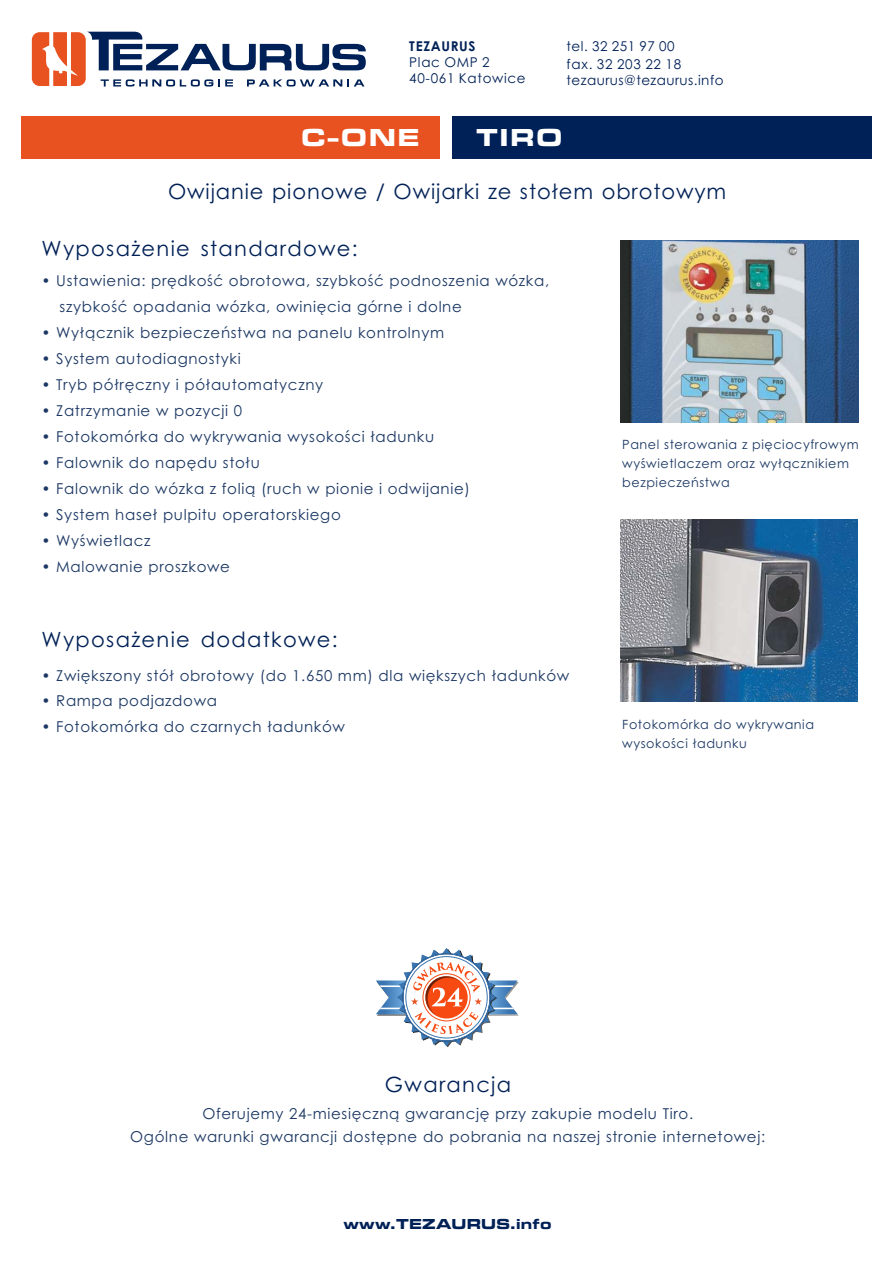
<style>
.page{position:relative;width:893px;height:1263px;background:#fff}
.page>*{position:absolute;margin:0;border:0;box-sizing:border-box;transform-origin:0 0}
.t1{font:700 expanded 25.5px "Microgramma DOT";letter-spacing:.115em;color:#fff}
.t2{font:21px "Century Gothic";letter-spacing:.06em;color:#002157}
.t3{font:15px/26px "Century Gothic";letter-spacing:.045em;color:#1c3863}
.t4{font:700 expanded 15px "Microgramma DOT";letter-spacing:.06em;color:#002157}
.t5{font:13.5px/16px "Century Gothic";letter-spacing:.035em;color:#002157}
.t6{font:700 13.5px "Century Gothic";letter-spacing:.05em;color:#002157}
.t7{font:12.75px/19.2px "Century Gothic";letter-spacing:.045em;color:#1c3863}
</style>
<div class="page">
<div style="left:28px;top:29px;width:61px;height:60px;background:linear-gradient(to right,#fff,#fff);border:1px solid #fff;border-radius:9px"></div>
<svg style="left:32px;top:32px;width:334px;height:55px"></svg>
<div style="left:452px;top:116px;width:420px;height:42px;background:#002157"></div>
<div style="left:21px;top:116px;width:419px;height:42px;background:#e85221"></div>
<img style="left:620px;top:241px;width:238px;height:181px">
<img style="left:620px;top:520px;width:238px;height:181px">
<svg style="left:376px;top:948px;width:143px;height:100px"></svg>
<p class="t6" style="left:409px;top:41px;width:68px">TEZAURUS</p>
<p class="t5" style="left:409px;top:55px;width:118px">Plac OMP 2<br>40-061 Katowice</p>
<p class="t5" style="left:567px;top:39px;width:116px;line-height:17.5px">tel. 32 251 97 00 fax. 32 203 22 18</p>
<p class="t5" style="left:567px;top:73px;width:158px">tezaurus@tezaurus.info</p>
<h1 class="t1" style="left:302px;top:129px;width:119px">C-ONE</h1>
<h1 class="t1" style="left:477px;top:129px;width:87px">TIRO</h1>
<h2 class="t2" style="left:168px;top:183px;width:560px">Owijanie pionowe / Owijarki ze stołem obrotowym</h2>
<h2 class="t2" style="left:42px;top:240px;width:318px">Wyposażenie standardowe:</h2>
<p class="t3" style="left:60px;top:269px;width:491px;text-indent:-18px">• Ustawienia: prędkość obrotowa, szybkość podnoszenia wózka, szybkość opadania wózka, owinięcia górne i dolne</p>
<p class="t3" style="left:42px;top:321px;width:404px">• Wyłącznik bezpieczeństwa na panelu kontrolnym</p>
<p class="t3" style="left:42px;top:347px;width:201px">• System autodiagnostyki</p>
<p class="t3" style="left:41px;top:373px;width:283px">• Tryb półręczny i półautomatyczny</p>
<p class="t3" style="left:41px;top:399px;width:202px">• Zatrzymanie w pozycji 0</p>
<p class="t3" style="left:41px;top:425px;width:394px">• Fotokomórka do wykrywania wysokości ładunku</p>
<p class="t3" style="left:41px;top:451px;width:220px">• Falownik do napędu stołu</p>
<p class="t3" style="left:41px;top:477px;width:430px">• Falownik do wózka z folią (ruch w pionie i odwijanie)</p>
<p class="t3" style="left:41px;top:503px;width:301px">• System haseł pulpitu operatorskiego</p>
<p class="t3" style="left:41px;top:529px;width:111px">• Wyświetlacz</p>
<p class="t3" style="left:41px;top:555px;width:190px">• Malowanie proszkowe</p>
<h2 class="t2" style="left:42px;top:631px;width:298px">Wyposażenie dodatkowe:</h2>
<p class="t3" style="left:42px;top:664px;width:529px">• Zwiększony stół obrotowy (do 1.650 mm) dla większych ładunków</p>
<p class="t3" style="left:42px;top:689px;width:177px">• Rampa podjazdowa</p>
<p class="t3" style="left:42px;top:715px;width:305px">• Fotokomórka do czarnych ładunków</p>
<p class="t7" style="left:622px;top:436px;width:238px">Panel sterowania z pięciocyfrowym wyświetlaczem oraz wyłącznikiem bezpieczeństwa</p>
<p class="t7" style="left:622px;top:716px;width:193px">Fotokomórka do wykrywania wysokości ładunku</p>
<h2 class="t2" style="left:385px;top:1076px;width:128px">Gwarancja</h2>
<p class="t3" style="left:130px;top:1104px;width:636px;line-height:22.5px;text-align:center">Oferujemy 24-miesięczną gwarancję przy zakupie modelu Tiro.<br>Ogólne warunki gwarancji dostępne do pobrania na naszej stronie internetowej:</p>
<p class="t4" style="left:344px;top:1219px;width:209px">www.TEZAURUS.info</p>
</div>
